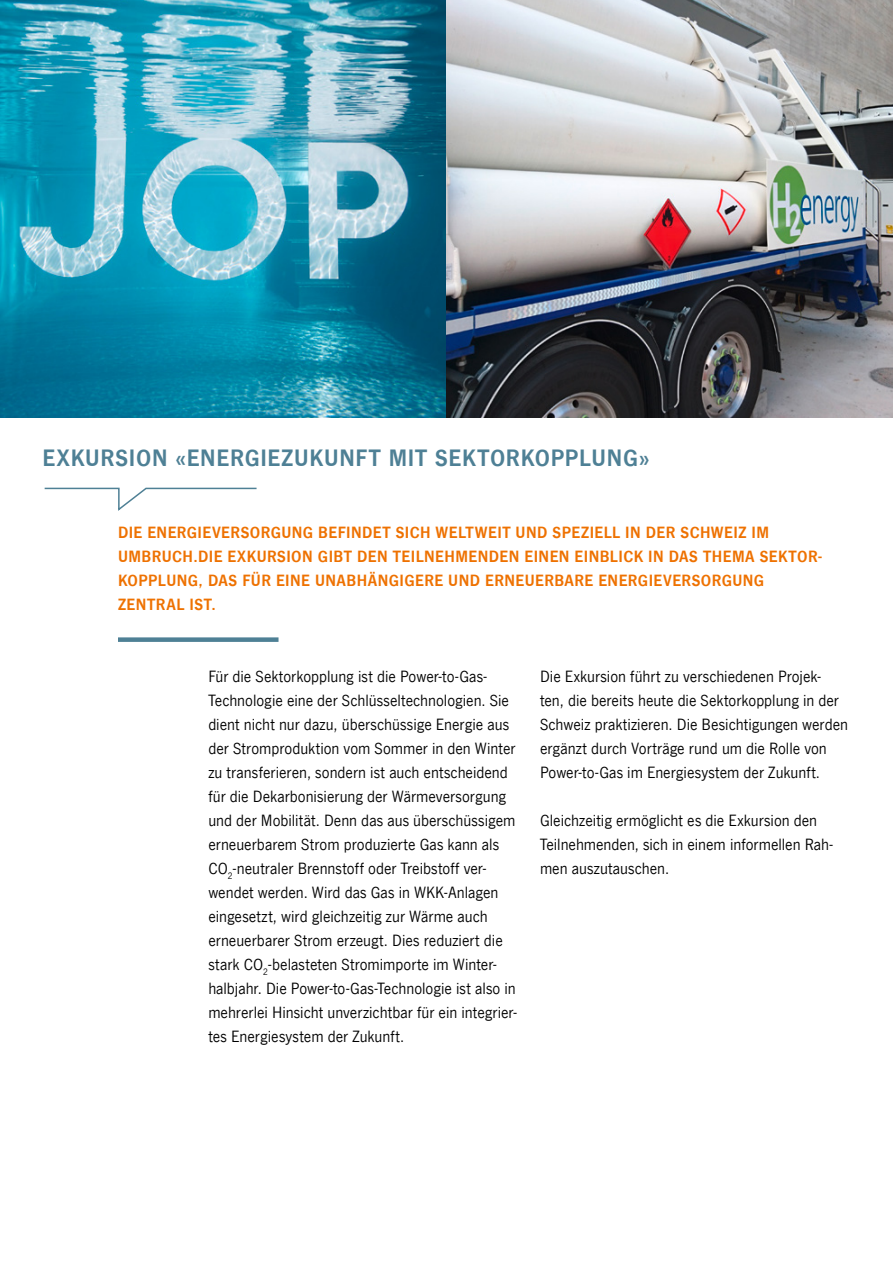
<style>
.page{position:relative;width:893px;height:1263px;background:#fff}
.page>*{position:absolute;margin:0;border:0;box-sizing:border-box;transform-origin:0 0}
.t1{font:700 24px "News Gothic Com";letter-spacing:.03em;color:#4e8095}
.t2{font:16.5px/24px "News Gothic Com";color:#000}
.t3{font:700 16.5px/24px "News Gothic Com";letter-spacing:.025em;color:#ee7100}
</style>
<div class="page">
<div style="left:118px;top:637px;width:161px;height:5px;background:#4e8095"></div>
<svg style="left:44px;top:487px;width:213px;height:24px"></svg>
<img style="left:0;top:0;width:893px;height:418px">
<h1 class="t1" style="left:43px;top:445px;width:608px">EXKURSION «ENERGIEZUKUNFT MIT SEKTORKOPPLUNG»</h1>
<p class="t3" style="left:118px;top:520px;width:706px">DIE ENERGIEVERSORGUNG BEFINDET SICH WELTWEIT UND SPEZIELL IN DER SCHWEIZ IM UMBRUCH.DIE EXKURSION GIBT DEN TEILNEHMENDEN EINEN EINBLICK IN DAS THEMA SEKTOR-KOPPLUNG, DAS FÜR EINE UNABHÄNGIGERE UND ERNEUERBARE ENERGIEVERSORGUNG ZENTRAL IST.</p>
<p class="t2" style="left:208px;top:664px;width:310px">Für die Sektorkopplung ist die Power-to-Gas-Technologie eine der Schlüsseltechnologien. Sie dient nicht nur dazu, überschüssige Energie aus der Stromproduktion vom Sommer in den Winter zu transferieren, sondern ist auch entscheidend für die Dekarbonisierung der Wärmeversorgung und der Mobilität. Denn das aus überschüssigem erneuerbarem Strom produzierte Gas kann als CO<sub>2</sub>-neutraler Brennstoff oder Treibstoff ver&shy;wendet werden. Wird das Gas in WKK-Anlagen eingesetzt, wird gleichzeitig zur Wärme auch erneuerbarer Strom erzeugt. Dies reduziert die stark CO<sub>2</sub>-belasteten Stromimporte im Winter&shy;halbjahr. Die Power-to-Gas-Technologie ist also in mehrerlei Hinsicht unverzichtbar für ein integrier&shy;tes Energiesystem der Zukunft.</p>
<p class="t2" style="left:540px;top:664px;width:309px">Die Exkursion führt zu verschiedenen Projek&shy;ten, die bereits heute die Sektorkopplung in der Schweiz praktizieren. Die Besichtigungen werden ergänzt durch Vorträge rund um die Rolle von Power-to-Gas im Energiesystem der Zukunft.</p>
<p class="t2" style="left:540px;top:808px;width:295px">Gleichzeitig ermöglicht es die Exkursion den<br>Teilnehmenden, sich in einem informellen Rah&shy;men auszutauschen.</p>
</div>
